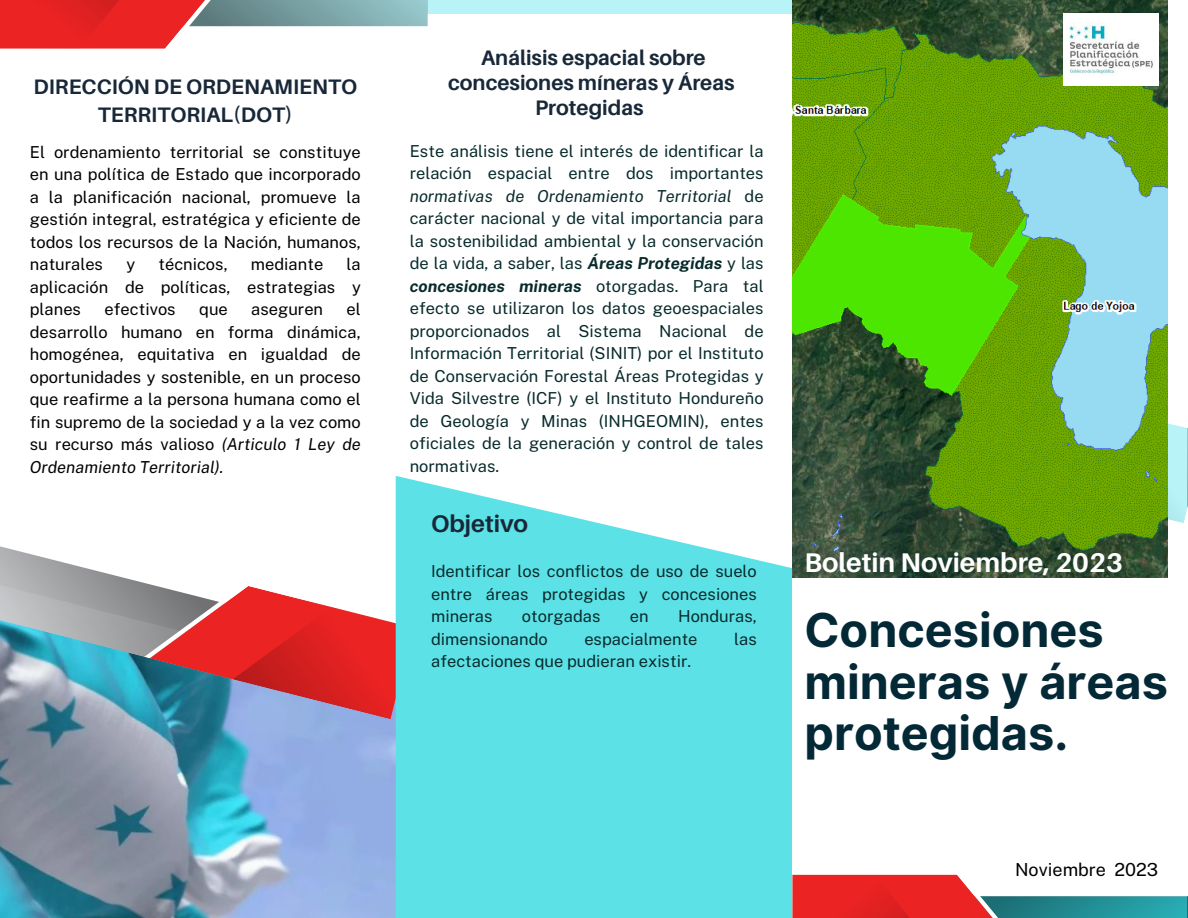
<style>
.page{position:relative;width:1188px;height:918px;background:#fff}
.page>*{position:absolute;margin:0;border:0;box-sizing:border-box;transform-origin:0 0}
.t1{font:700 46.8px/51.3px "Inter";color:#032836}
.t2{font:700 27px "Aileron";color:#fff}
.t3{font:700 24px "Aileron";color:#182838}
.t4{font:700 21px/24.8px "Aileron";color:#182838;text-align:center}
.t5{font:18px "Public Sans";color:#000}
.t6{font:16.5px/22.5px "Public Sans";color:#072a2b}
.t7{font:16.5px/22.5px "Public Sans";color:#000;text-align:justify}
.s1{font-style:italic}
.s2{font-weight:700;font-style:italic}
</style>
<div class="page">
<svg style="left:1167px;top:370px;width:21px;height:153px"></svg>
<img style="left:792px;top:0;width:375px;height:577px">
<svg style="left:792px;top:874px;width:396px;height:44px"></svg>
<div style="left:161px;top:0;width:631px;height:14px;background:#b7f3f7"></div>
<img style="left:1064px;top:14px;width:94px;height:72px">
<img style="left:0;top:551px;width:396px;height:367px">
<svg style="left:0;top:0;width:427px;height:49px"></svg>
<svg style="left:0;top:546px;width:299px;height:15px"></svg>
<svg style="left:0;top:561px;width:396px;height:175px"></svg>
<svg style="left:396px;top:476px;width:396px;height:442px;background:#6ce4e8"></svg>
<p class="t4" style="left:34px;top:72px;width:325px;line-height:28.5px">DIRECCIÓN DE ORDENAMIENTO<br>TERRITORIAL(DOT)</p>
<p class="t7" style="left:30px;top:141px;width:332px">El ordenamiento territorial se constituye en una política de Estado que incorporado a la planificación nacional, promueve la gestión integral, estratégica y eficiente de todos los recursos de la Nación, humanos, naturales</p>
<p class="t7" style="left:30px;top:253px;width:332px;text-indent:317px">la aplicación de políticas, estrategias y planes</p>
<p class="t7" style="left:126px;top:253px;width:10px">y</p>
<p class="t7" style="left:158px;top:253px;width:71px">técnicos,</p>
<p class="t7" style="left:251px;top:253px;width:74px">mediante</p>
<p class="t7" style="left:30px;top:298px;width:332px;text-indent:317px">el desarrollo humano en forma dinámica, homogénea, equitativa en igualdad de oportunidades y sostenible, en un proceso que reafirme a la persona humana como el fin supremo de la sociedad y a la vez como su recurso más valioso <span class="s1">(Articulo 1 Ley de Ordenamiento Territorial).</span></p>
<p class="t7" style="left:105px;top:298px;width:73px">efectivos</p>
<p class="t7" style="left:199px;top:298px;width:30px">que</p>
<p class="t7" style="left:251px;top:298px;width:73px">aseguren</p>
<p class="t4" style="left:448px;top:45px;width:288px">Análisis espacial sobre concesiones míneras y Áreas<br>Protegidas</p>
<p class="t6" style="left:410px;top:140px;width:355px;text-align:justify">Este análisis tiene el interés de identificar la relación espacial entre dos importantes <span class="s1">normativas de Ordenamiento Territorial</span> de carácter nacional y de vital importancia para la sostenibilidad ambiental y la conservación de la vida, a saber, las <span class="s2">Áreas Protegidas</span> y las <span class="s2">concesiones mineras</span> otorgadas. Para tal efecto se utilizaron los datos geoespaciales proporcionados al Sistema Nacional de Información Territorial (SINIT) por el Instituto de Conservación Forestal Áreas Protegidas y Vida Silvestre (ICF) y el Instituto Hondureño de Geología y Minas (INHGEOMIN), entes oficiales de la generación y control de tales normativas.</p>
<p class="t3" style="left:431px;top:509px;width:99px">Objetivo</p>
<p class="t6" style="left:431px;top:560px;width:327px">Identificar los conflictos de uso de suelo</p>
<p class="t6" style="left:431px;top:583px;width:327px">entre áreas protegidas y concesiones mineras</p>
<p class="t6" style="left:522px;top:605px;width:80px">otorgadas</p>
<p class="t6" style="left:630px;top:605px;width:20px">en</p>
<p class="t6" style="left:678px;top:605px;width:80px">Honduras,</p>
<p class="t6" style="left:431px;top:628px;width:118px">dimensionando</p>
<p class="t6" style="left:584px;top:628px;width:115px">espacialmente</p>
<p class="t6" style="left:734px;top:628px;width:24px">las</p>
<p class="t6" style="left:431px;top:650px;width:262px">afectaciones que pudieran existir.</p>
<p class="t2" style="left:804px;top:546px;width:320px">Boletin Noviembre, 2023</p>
<p class="t1" style="left:804px;top:605px;width:365px">Concesiones mineras y áreas protegidas.</p>
<p class="t5" style="left:1015px;top:859px;width:145px">Noviembre 2023</p>
</div>
